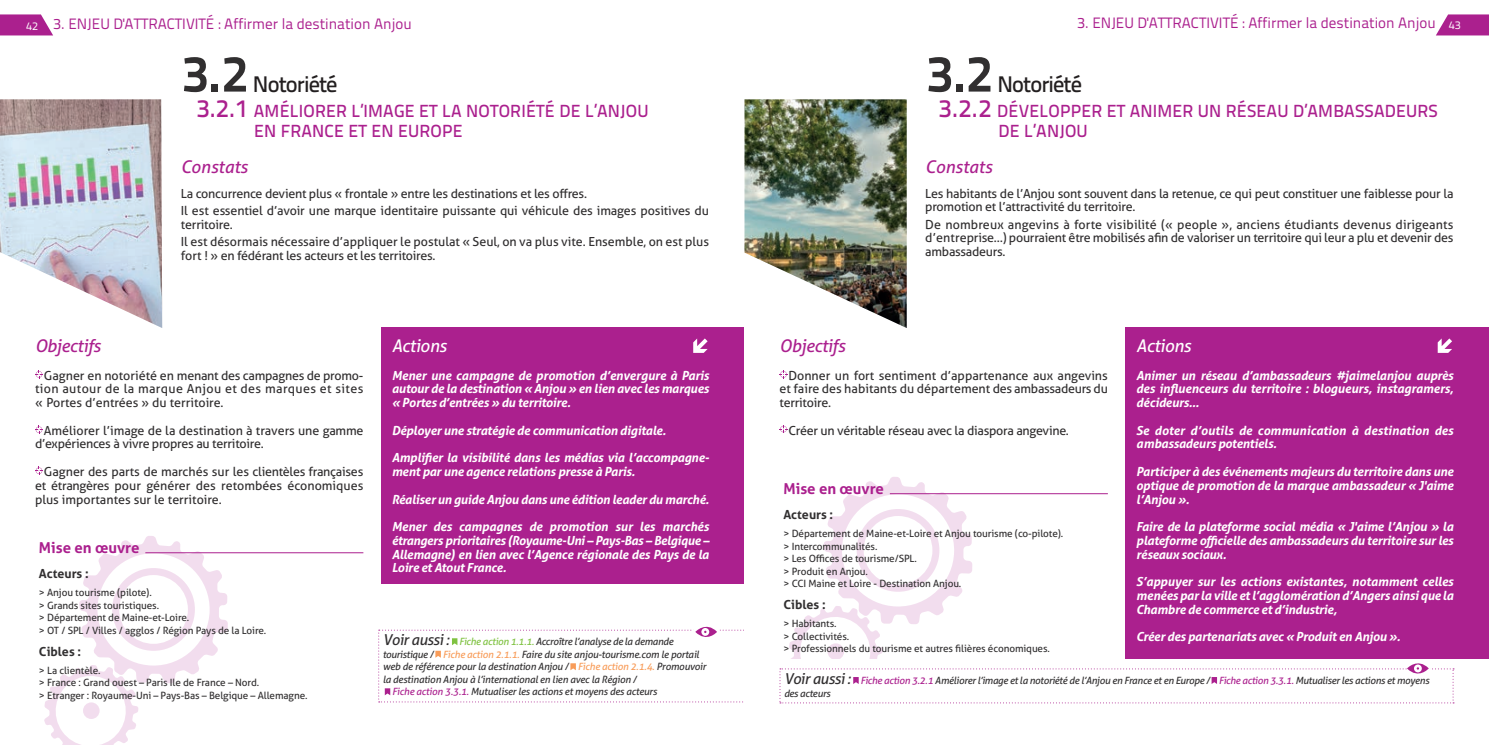
<style>
.page{position:relative;width:1489px;height:745px;background:#fff}
.page>*{position:absolute;margin:0;border:0;box-sizing:border-box;transform-origin:0 0}
.t1{font:700 51.25px "Titillium Text 22 L";color:#312f30}
.t2{font:500 22.5px "Titillium Text 22 L";letter-spacing:-.04em;color:#231f20}
.t3{font:500 17.5px "Titillium Text 22 L";letter-spacing:.01em;color:#ab208e}
.actiontexte{font:italic 17.5px "Aller";letter-spacing:-.02em;color:#ab208e}
.Titre4{font:italic 17.5px "Aller";color:#ab208e}
.TexteCourant{font:italic 17.5px "Aller";letter-spacing:-.02em;color:#fff}
.ListeROSE{font:15px "Titillium Text 22 L";color:#ab208e}
.Mise_en_oeuvre{font:700 15px "Aller";color:#ab208e}
.TexteCourant-2{font:italic 700 12.5px/13.8px "Aller";letter-spacing:-.02em;color:#fff;text-align:justify}
.actiontexte-2{font:12.5px/13.8px "Aller";letter-spacing:-.02em;color:#312f30}
.Objectif_Actions{font:12.5px/13.8px "Aller";color:#312f30;text-align:justify}
.Objectif_Actions-2{font:12.5px/13.8px "Aller";letter-spacing:-.02em;color:#312f30}
.actiontexte-3{font:12.5px/13.8px "Aller";color:#312f30}
.TexteCourant-3{font:italic 700 12.5px/13.8px "Aller";color:#fff}
.Acteurs{font:700 12.5px "Aller";color:#312f30}
.ListeROSE-2{font:10px "Aller";letter-spacing:-.01em;color:#312f30}
.t4{font:italic 10px/12.5px "Aller";letter-spacing:-.02em;color:#312f30}
.s1{font-size:11.25px;color:#fff}
.s2{font-size:25px}
.s3{font-size:15px}
.s4{color:#7fc241}
.s5{color:#f89c59}
.s6{color:#ab208e}
</style>
<div class="page">
<svg style="left:1436px;top:14px;width:52px;height:21px"></svg>
<svg style="left:0;top:14px;width:53px;height:21px"></svg>
<svg style="left:44px;top:536px;width:184px;height:208px"></svg>
<div style="left:83px;top:702px;width:17px;height:16px;background:#f2ddee;border-radius:50%"></div>
<hr style="left:145px;top:552px;width:218px;height:1px;background:#ab208e">
<div style="left:381px;top:327px;width:381px;height:256px;background:#ab208e"></div>
<svg style="left:693px;top:338px;width:14px;height:14px"></svg>
<svg style="left:35px;top:370px;width:8px;height:8px"></svg>
<svg style="left:35px;top:466px;width:8px;height:8px"></svg>
<svg style="left:35px;top:425px;width:8px;height:8px"></svg>
<img style="left:0;top:99px;width:162px;height:229px">
<svg style="left:378px;top:626px;width:366px;height:76px"></svg>
<div style="left:1125px;top:327px;width:363px;height:331px;background:#ab208e"></div>
<svg style="left:1437px;top:338px;width:14px;height:14px"></svg>
<svg style="left:779px;top:370px;width:8px;height:8px"></svg>
<svg style="left:779px;top:425px;width:8px;height:7px"></svg>
<img style="left:744px;top:99px;width:162px;height:229px">
<svg style="left:779px;top:477px;width:674px;height:226px"></svg>
<div style="left:744px;top:305px;width:23px;height:421px;background:#fff"></div>
<p class="ListeROSE" style="left:26px;top:12px;width:387px"><span class="s1">42</span> 3. ENJEU D'ATTRACTIVITÉ : Affirmer la destination Anjou</p>
<p class="ListeROSE" style="left:1077px;top:12px;width:385px">3. ENJEU D'ATTRACTIVITÉ : Affirmer la destination Anjou <span class="s1">43</span></p>
<p class="t1" style="left:181px;top:34px;width:69px">3.2</p>
<p class="t2" style="left:253px;top:67px;width:86px">Notoriété</p>
<p class="t3" style="left:196px;top:97px;width:453px"><span class="s2">3.2.1</span> AMÉLIORER L’IMAGE ET LA NOTORIÉTÉ DE L’ANJOU</p>
<p class="t3" style="left:254px;top:117px;width:210px">EN FRANCE ET EN EUROPE</p>
<p class="Titre4" style="left:181px;top:156px;width:69px">Constats</p>
<p class="actiontexte-2" style="left:181px;top:186px;width:408px">La concurrence devient plus « frontale » entre les destinations et les offres.</p>
<p class="actiontexte-2" style="left:181px;top:203px;width:529px">Il est essentiel d’avoir une marque identitaire puissante qui véhicule des images positives du territoire.</p>
<p class="actiontexte-3" style="left:181px;top:234px;width:530px">Il est désormais nécessaire d’appliquer le postulat « Seul, on va plus vite. Ensemble, on est plus fort ! » en fédérant les acteurs et les territoires.</p>
<p class="actiontexte" style="left:35px;top:334px;width:67px">Objectifs</p>
<p class="Objectif_Actions" style="left:35px;top:368px;width:330px;text-indent:9px">Gagner en notoriété en menant des campagnes de promo&shy;tion autour de la marque Anjou et des marques et sites « Portes d’entrées » du territoire.</p>
<p class="Objectif_Actions-2" style="left:35px;top:423px;width:330px;text-indent:9px">Améliorer l’image de la destination à travers une gamme d’expériences à vivre propres au territoire.</p>
<p class="Objectif_Actions" style="left:35px;top:464px;width:330px;text-indent:9px">Gagner des parts de marchés sur les clientèles françaises et étrangères pour générer des retombées économiques plus importantes sur le territoire.</p>
<p class="Mise_en_oeuvre" style="left:39px;top:537px;width:102px">Mise en œuvre</p>
<p class="Acteurs" style="left:39px;top:565px;width:51px">Acteurs :</p>
<p class="ListeROSE-2" style="left:39px;top:586px;width:114px">&gt; Anjou tourisme (pilote).</p>
<p class="ListeROSE-2" style="left:39px;top:598px;width:122px">&gt; Grands sites touristiques.</p>
<p class="ListeROSE-2" style="left:39px;top:611px;width:152px">&gt; Département de Maine-et-Loire.</p>
<p class="ListeROSE-2" style="left:39px;top:623px;width:229px">&gt; OT / SPL / Villes / agglos / Région Pays de la Loire.</p>
<p class="Acteurs" style="left:39px;top:643px;width:44px">Cibles :</p>
<p class="ListeROSE-2" style="left:39px;top:663px;width:63px">&gt; La clientèle.</p>
<p class="ListeROSE-2" style="left:39px;top:676px;width:222px">&gt; France : Grand ouest – Paris Ile de France – Nord.</p>
<p class="ListeROSE-2" style="left:39px;top:688px;width:270px">&gt; Etranger : Royaume-Uni – Pays-Bas – Belgique – Allemagne.</p>
<p class="TexteCourant" style="left:392px;top:335px;width:56px">Actions</p>
<p class="TexteCourant-2" style="left:392px;top:368px;width:319px">Mener une campagne de promotion d’envergure à Paris autour de la destination « Anjou » en lien avec les marques « Portes d’entrées » du territoire.</p>
<p class="TexteCourant-2" style="left:392px;top:423px;width:276px">Déployer une stratégie de communication digitale.</p>
<p class="TexteCourant-2" style="left:392px;top:450px;width:319px">Amplifier la visibilité dans les médias via l’accompagne&shy;ment par une agence relations presse à Paris.</p>
<p class="TexteCourant-2" style="left:392px;top:491px;width:319px">Réaliser un guide Anjou dans une édition leader du marché.</p>
<p class="TexteCourant-2" style="left:392px;top:519px;width:319px">Mener des campagnes de promotion sur les marchés étrangers prioritaires (Royaume-Uni – Pays-Bas – Belgique – Allemagne) en lien avec l’Agence régionale des Pays de la Loire et Atout France.</p>
<p class="t4" style="left:383px;top:635px;width:292px"><span class="s3">Voir aussi :</span> <span class="s4">Fiche action 1.1.1.</span> Accroître l’analyse de la demande</p>
<p class="t4" style="left:383px;top:647px;width:318px">touristique / <span class="s5">Fiche action 2.1.1.</span> Faire du site anjou-tourisme.com le portail</p>
<p class="t4" style="left:383px;top:660px;width:325px">web de référence pour la destination Anjou / <span class="s5">Fiche action 2.1.4.</span> Promouvoir</p>
<p class="t4" style="left:383px;top:672px;width:255px">la destination Anjou à l’international en lien avec la Région /</p>
<p class="t4" style="left:392px;top:685px;width:266px"><span class="s6">Fiche action 3.3.1.</span> Mutualiser les actions et moyens des acteurs</p>
<p class="t1" style="left:926px;top:34px;width:69px">3.2</p>
<p class="t2" style="left:997px;top:67px;width:86px">Notoriété</p>
<p class="t3" style="left:938px;top:97px;width:501px"><span class="s2">3.2.2</span> DÉVELOPPER ET ANIMER UN RÉSEAU D’AMBASSADEURS</p>
<p class="t3" style="left:998px;top:117px;width:91px">DE L’ANJOU</p>
<p class="Titre4" style="left:925px;top:156px;width:69px">Constats</p>
<p class="actiontexte-2" style="left:925px;top:186px;width:529px">Les habitants de l’Anjou sont souvent dans la retenue, ce qui peut constituer une faiblesse pour la promotion et l’attractivité du territoire.</p>
<p class="actiontexte-2" style="left:925px;top:217px;width:529px;text-align:justify">De nombreux angevins à forte visibilité (« people », anciens étudiants devenus dirigeants d’entreprise…) pourraient être mobilisés afin de valoriser un territoire qui leur a plu et devenir des ambassadeurs.</p>
<p class="actiontexte" style="left:779px;top:334px;width:67px">Objectifs</p>
<p class="Objectif_Actions" style="left:779px;top:368px;width:330px;text-indent:9px">Donner un fort sentiment d’appartenance aux angevins et faire des habitants du département des ambassadeurs du territoire.</p>
<p class="Objectif_Actions-2" style="left:788px;top:423px;width:282px">Créer un véritable réseau avec la diaspora angevine.</p>
<p class="Mise_en_oeuvre" style="left:783px;top:478px;width:102px">Mise en œuvre</p>
<p class="Acteurs" style="left:783px;top:506px;width:51px">Acteurs :</p>
<p class="ListeROSE-2" style="left:783px;top:527px;width:281px">&gt; Département de Maine-et-Loire et Anjou tourisme (co-pilote).</p>
<p class="ListeROSE-2" style="left:783px;top:539px;width:95px">&gt; Intercommunalités.</p>
<p class="ListeROSE-2" style="left:783px;top:552px;width:135px">&gt; Les Offices de tourisme/SPL.</p>
<p class="ListeROSE-2" style="left:783px;top:564px;width:86px">&gt; Produit en Anjou.</p>
<p class="ListeROSE-2" style="left:783px;top:577px;width:179px">&gt; CCI Maine et Loire - Destination Anjou.</p>
<p class="Acteurs" style="left:783px;top:596px;width:44px">Cibles :</p>
<p class="ListeROSE-2" style="left:783px;top:617px;width:55px">&gt; Habitants.</p>
<p class="ListeROSE-2" style="left:783px;top:629px;width:67px">&gt; Collectivités.</p>
<p class="ListeROSE-2" style="left:783px;top:642px;width:268px">&gt; Professionnels du tourisme et autres filières économiques.</p>
<p class="TexteCourant" style="left:1136px;top:335px;width:56px">Actions</p>
<p class="TexteCourant-2" style="left:1136px;top:368px;width:319px">Animer un réseau d’ambassadeurs #jaimelanjou auprès des influenceurs du territoire : blogueurs, instagramers, décideurs…</p>
<p class="TexteCourant-3" style="left:1136px;top:423px;width:319px">Se doter d’outils de communication à destination des ambassadeurs potentiels.</p>
<p class="TexteCourant-2" style="left:1136px;top:464px;width:319px">Participer à des événements majeurs du territoire dans une optique de promotion de la marque ambassadeur « J'aime l’Anjou ».</p>
<p class="TexteCourant-2" style="left:1136px;top:519px;width:319px">Faire de la plateforme social média « J'aime l’Anjou » la plateforme officielle des ambassadeurs du territoire sur les réseaux sociaux.</p>
<p class="TexteCourant-2" style="left:1136px;top:574px;width:319px">S’appuyer sur les actions existantes, notamment celles menées par la ville et l’agglomération d’Angers ainsi que la Chambre de commerce et d’industrie,</p>
<p class="TexteCourant-2" style="left:1136px;top:629px;width:266px">Créer des partenariats avec « Produit en Anjou ».</p>
<p class="t4" style="left:784px;top:673px;width:646px"><span class="s3">Voir aussi :</span> <span class="s6">Fiche action 3.2.1</span> Améliorer l’image et la notoriété de l’Anjou en France et en Europe / <span class="s6">Fiche action 3.3.1.</span> Mutualiser les actions et moyens des acteurs</p>
</div>
